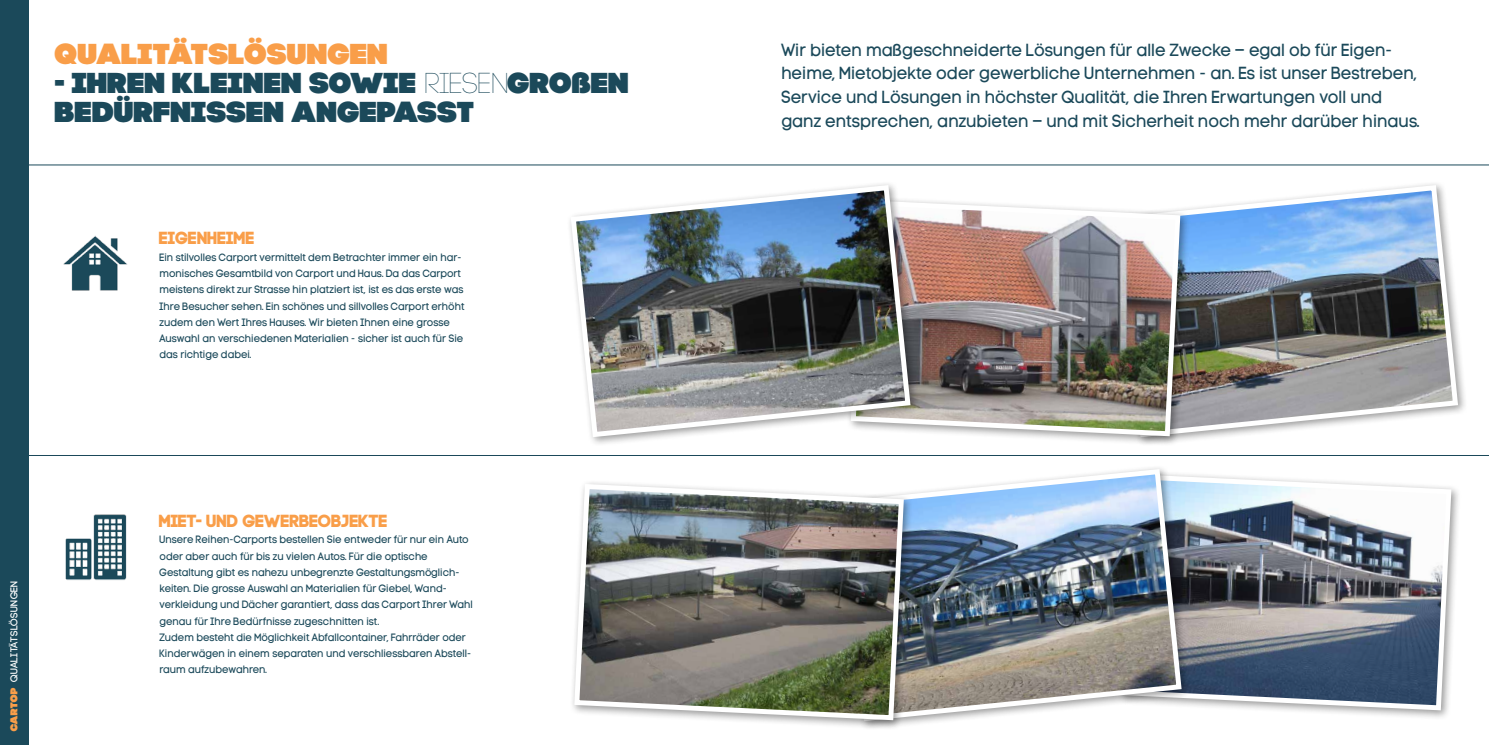
<style>
.page{position:relative;width:1489px;height:745px;background:#fff}
.page>*{position:absolute;margin:0;border:0;box-sizing:border-box;transform-origin:0 0}
.t1{font:28.75px/28.8px "Code Pro Black";color:#1b495a}
.t2{font:28.75px "Code Pro Black";color:#f99e49}
.t3{font:17.5px/23.8px "Code Pro LC";color:#1b495a;scale:.95 1}
.t4{font:17.5px "Code Pro Bold";color:#f99e49}
.t5{font:10.62px/16.2px "Code Pro LC";color:#1b495a;scale:.95 1}
.t6{font:10px "Code Pro";letter-spacing:.025em;color:#fff}
.s1{font-family:"Code Pro Light"}
.s2{font-family:"Code Pro Black";color:#f99e49}
</style>
<div class="page">
<hr style="left:0;top:164px;width:1488px;height:1px;background:#1b495a">
<hr style="left:28px;top:455px;width:1460px;height:1px;background:#1b495a">
<div style="left:0;top:0;width:28px;height:744px;background:#1b495a"></div>
<img style="left:1190px;top:184px;width:270px;height:255px">
<div style="left:845px;top:195px;width:345px;height:250px;background:#000;opacity:.4"></div>
<img style="left:920px;top:197px;width:262px;height:241px">
<div style="left:1116px;top:469px;width:345px;height:250px;background:#000;opacity:.4"></div>
<svg style="left:1191px;top:471px;width:262px;height:241px"></svg>
<div style="left:837px;top:464px;width:354px;height:266px;background:#000;opacity:.4"></div>
<img style="left:839px;top:466px;width:345px;height:257px">
<img style="left:28px;top:122px;width:116px;height:187px">
<img style="left:28px;top:506px;width:99px;height:98px">
<div style="left:566px;top:180px;width:354px;height:266px;background:#000;opacity:.4"></div>
<img style="left:568px;top:182px;width:345px;height:257px">
<div style="left:569px;top:478px;width:344px;height:251px;background:#000;opacity:.4"></div>
<img style="left:571px;top:481px;width:335px;height:241px">
<h1 class="t2" style="left:55px;top:36px;width:335px">QUALITÄTSLÖSUNGEN</h1>
<h1 class="t1" style="left:55px;top:68px;width:575px">- IHREN KLEINEN SOWIE <span class="s1">RIESEN</span>GROßEN<br>BEDÜRFNISSEN ANGEPASST</h1>
<h2 class="t4" style="left:159px;top:227px;width:97px">EIGENHEIME</h2>
<p class="t5" style="left:159px;top:249px;width:322px">Ein stilvolles Carport vermittelt dem Betrachter immer ein har&shy;monisches Gesamtbild von Carport und Haus. Da das Carport meistens direkt zur Strasse hin platziert ist, ist es das erste was Ihre Besucher sehen. Ein schönes und sillvolles Carport erhöht zudem den Wert Ihres Hauses. Wir bieten Ihnen eine grosse Auswahl an verschiedenen Materialien - sicher ist auch für Sie das richtige dabei.</p>
<p class="t6" style="left:8px;top:730px;width:152px;rotate:-90deg"><span class="s2">CARTOP</span> Qualitätslösungen</p>
<h2 class="t4" style="left:159px;top:510px;width:229px">MIET- UND GEWERBEOBJEKTE</h2>
<p class="t5" style="left:159px;top:531px;width:331px">Unsere Reihen-Carports bestellen Sie entweder für nur ein Auto oder aber auch für bis zu vielen Autos. Für die optische Gestaltung gibt es nahezu unbegrenzte Gestaltungsmöglich&shy;keiten. Die grosse Auswahl an Materialien für Giebel, Wand&shy;verkleidung und Dächer garantiert, dass das Carport Ihrer Wahl genau für Ihre Bedürfnisse zugeschnitten ist.<br>Zudem besteht die Möglichkeit Abfallcontainer, Fahrräder oder Kinderwägen in einem separaten und verschliessbaren Abstell&shy;raum aufzubewahren.</p>
<p class="t3" style="left:781px;top:38px;width:673px">Wir bieten maßgeschneiderte Lösungen für alle Zwecke – egal ob für Eigen&shy;heime, Mietobjekte oder gewerbliche Unternehmen - an. Es ist unser Bestreben, Service und Lösungen in höchster Qualität, die Ihren Erwartungen voll und ganz entsprechen, anzubieten – und mit Sicherheit noch mehr darüber hinaus.</p>
</div>
